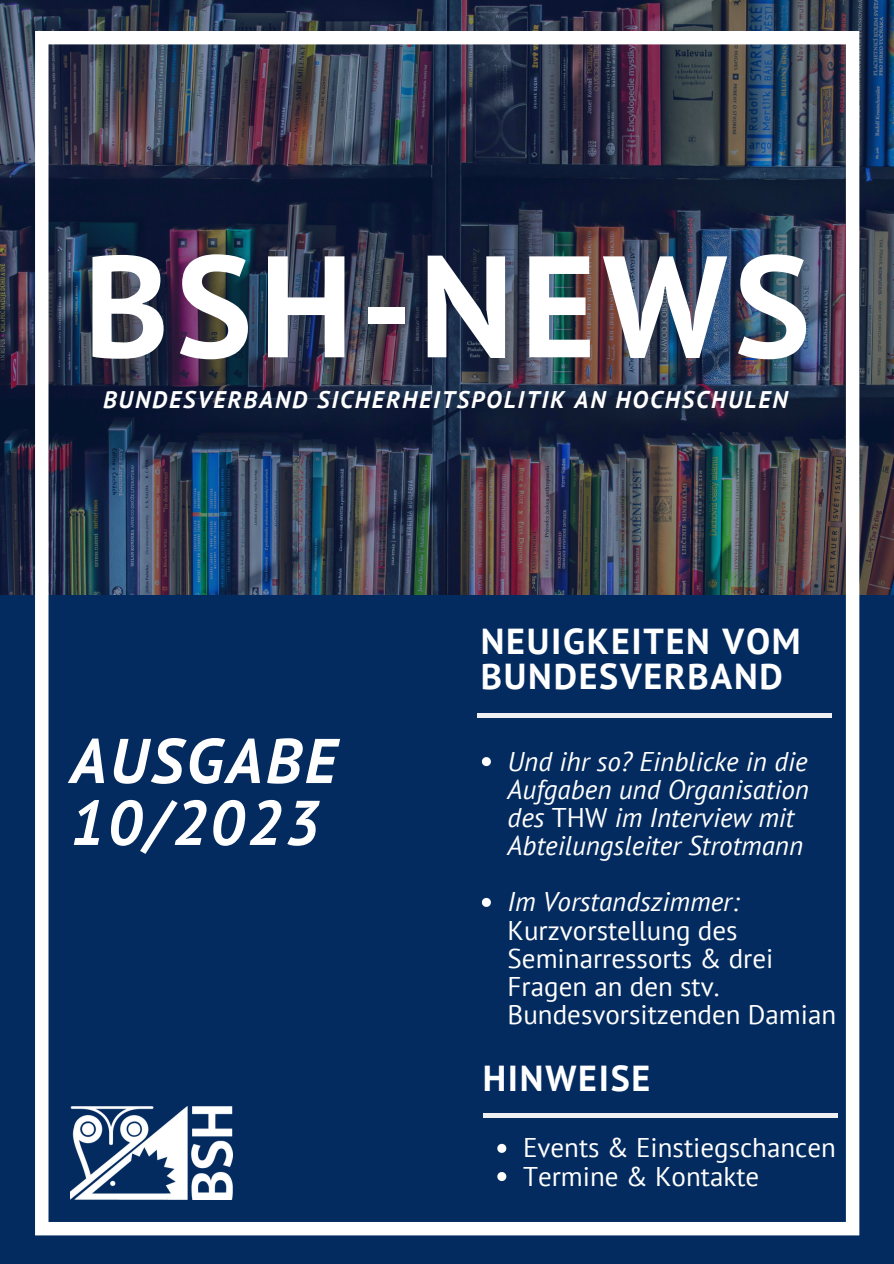
<style>
.page{position:relative;width:894px;height:1264px;background:#fff}
.page>*{position:absolute;margin:0;border:0;box-sizing:border-box;transform-origin:0 0}
.t1{font:700 144.15px "PT Sans";letter-spacing:.05em;color:#fff}
.t2{font:italic 700 63px/61.9px "PT Sans";letter-spacing:.05em;color:#fff}
.t3{font:700 36px/35px "PT Sans";letter-spacing:.05em;color:#fff}
.t4{font:27px/28.2px "PT Sans";color:#fff}
.t5{font:italic 27px/28.2px "PT Sans";color:#fff}
.t6{font:italic 700 24px "PT Sans";letter-spacing:.085em;color:#fff}
.s1{font-style:normal}
.s2{font-style:italic}
</style>
<div class="page">
<div style="left:0;top:218px;width:893px;height:1045px;background:#032b5f"></div>
<img style="left:0;top:0;width:893px;height:594px">
<img style="left:35px;top:31px;width:824px;height:1204px">
<hr style="left:477px;top:713px;width:354px;height:4px;background:#eff0f2">
<hr style="left:482px;top:1113px;width:355px;height:4px;background:#eff0f2">
<img style="left:70px;top:1106px;width:162px;height:93px">
<svg style="left:481px;top:757px;width:10px;height:9px"></svg>
<svg style="left:481px;top:897px;width:10px;height:9px"></svg>
<svg style="left:497px;top:1143px;width:9px;height:9px"></svg>
<svg style="left:497px;top:1171px;width:9px;height:9px"></svg>
<p class="t1" style="left:84px;top:210px;width:728px">BSH-NEWS</p>
<p class="t6" style="left:103px;top:383px;width:686px">BUNDESVERBAND SICHERHEITSPOLITIK AN HOCHSCHULEN</p>
<p class="t2" style="left:70px;top:728px;width:268px">AUSGABE<br>10/2023</p>
<p class="t3" style="left:481px;top:623px;width:321px">NEUIGKEITEN VOM<br>BUNDESVERBAND</p>
<p class="t5" style="left:507px;top:746px;width:303px">Und ihr so? Einblicke in die<br>Aufgaben und Organisation des <span class="s1">THW</span> im Interview mit<br>Abteilungsleiter Strotmann</p>
<p class="t4" style="left:507px;top:887px;width:330px"><span class="s2">Im Vorstandszimmer:<br></span>Kurzvorstellung des<br>Seminarressorts &amp; drei<br>Fragen an den stv.<br>Bundesvorsitzenden Damian</p>
<p class="t3" style="left:482px;top:1059px;width:169px">HINWEISE</p>
<p class="t4" style="left:523px;top:1133px;width:314px">Events &amp; Einstiegschancen</p>
<p class="t4" style="left:523px;top:1161px;width:238px">Termine &amp; Kontakte</p>
</div>
